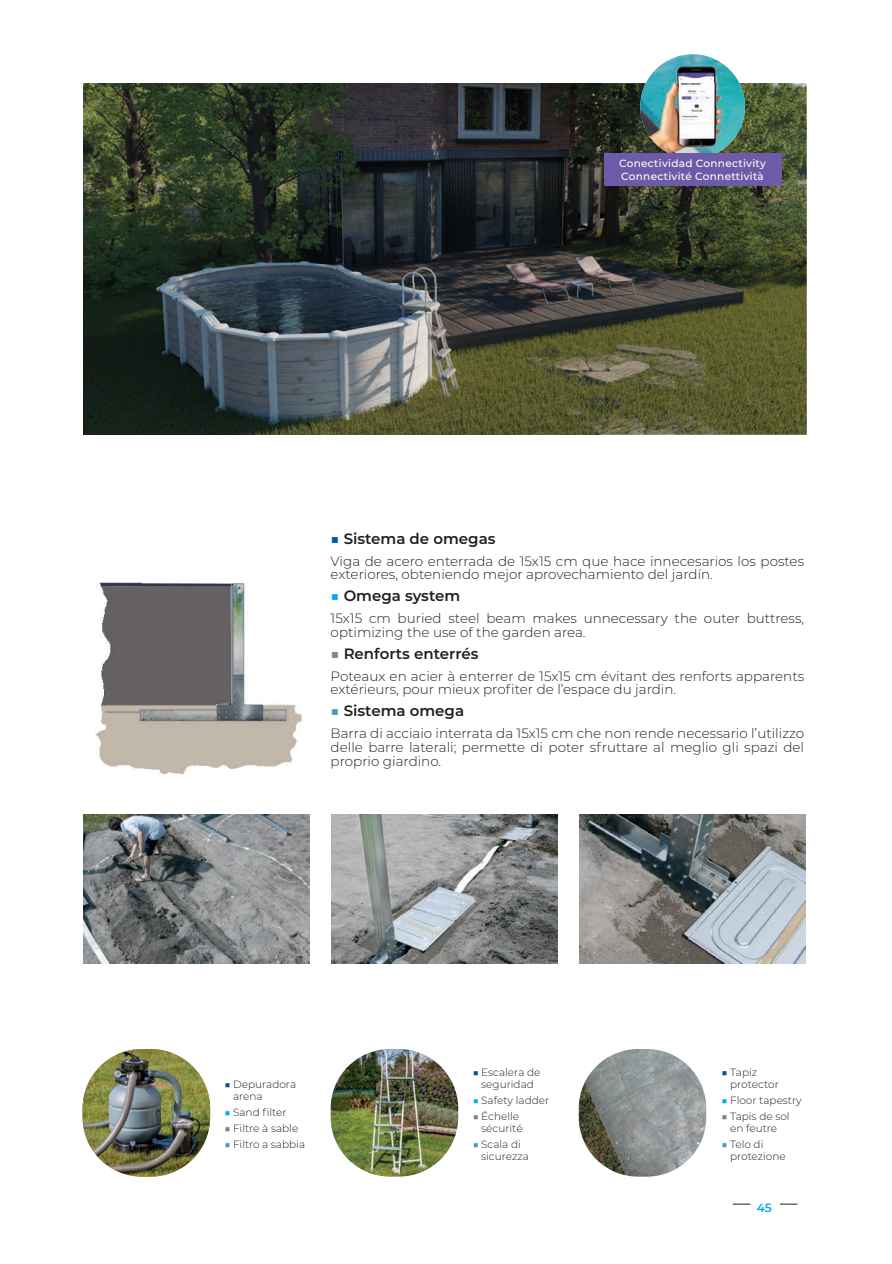
<style>
.page{position:relative;width:892px;height:1264px;background:#fff}
.page>*{position:absolute;margin:0;border:0;box-sizing:border-box;transform-origin:0 0}
.t1{font:600 15px "Montserrat";color:#231f20}
.t2{font:300 13.5px/13.5px "Montserrat";color:#231f20}
.t3{font:600 12px "Montserrat";color:#00aeef}
.t4{font:300 10.5px/12px "Montserrat";color:#231f20}
.t5{font:500 10.5px/12.6px "Montserrat";letter-spacing:.025em;color:#fff}
.s1{font-weight:500;color:#0155a5}
.s2{font-weight:500;color:#00aeef}
.s3{font-weight:500;color:#808285}
.s4{color:#4f9ab8}
.s5{color:#0155a5}
.s6{color:#00aeef}
.s7{color:#808285}
</style>
<div class="page">
<svg style="left:780px;top:1203px;width:17px;height:1px"></svg>
<svg style="left:732px;top:1203px;width:18px;height:1px"></svg>
<img style="left:95px;top:582px;width:207px;height:193px">
<img style="left:83px;top:1049px;width:127px;height:127px">
<img style="left:579px;top:1049px;width:127px;height:127px">
<img style="left:84px;top:83px;width:568px;height:351px">
<img style="left:703px;top:83px;width:104px;height:351px">
<img style="left:652px;top:139px;width:52px;height:295px">
<img style="left:83px;top:814px;width:227px;height:149px">
<img style="left:331px;top:814px;width:227px;height:149px">
<img style="left:579px;top:814px;width:227px;height:149px">
<img style="left:331px;top:1049px;width:127px;height:127px">
<svg style="left:679px;top:54px;width:13px;height:2px"></svg>
<img style="left:640px;top:83px;width:6px;height:18px">
<div style="left:604px;top:153px;width:177px;height:32px;background:#6e5ba7"></div>
<p class="t5" style="left:619px;top:157px;width:148px">Conectividad Connectivity<br>Connectivité Connettività</p>
<p class="t1" style="left:331px;top:527px;width:166px"><span class="s1">■</span> Sistema de omegas</p>
<p class="t2" style="left:331px;top:553px;width:475px">Viga de acero enterrada de 15x15 cm que hace innecesarios los postes exteriores, obteniendo mejor aprovechamiento del jardín.</p>
<p class="t1" style="left:331px;top:585px;width:131px"><span class="s2">■</span> Omega system</p>
<p class="t2" style="left:331px;top:611px;width:475px">15x15 cm buried steel beam makes unnecessary the outer buttress, optimizing the use of the garden area.</p>
<p class="t1" style="left:331px;top:642px;width:149px"><span class="s3">■</span> Renforts enterrés</p>
<p class="t2" style="left:331px;top:668px;width:475px">Poteaux en acier à enterrer de 15x15 cm évitant des renforts apparents extérieurs, pour mieux profiter de l’espace du jardin.</p>
<p class="t1" style="left:331px;top:700px;width:135px"><span class="s4">■</span> Sistema omega</p>
<p class="t2" style="left:331px;top:726px;width:475px;text-align:justify">Barra di acciaio interrata da 15x15 cm che non rende necessario l’utilizzo delle barre laterali; permette di poter sfruttare al meglio gli spazi del proprio giardino.</p>
<p class="t4" style="left:233px;top:1077px;width:64px;text-indent:-9px"><span class="s5">■</span> Depuradora arena</p>
<p class="t4" style="left:225px;top:1105px;width:63px"><span class="s6">■</span> Sand filter</p>
<p class="t4" style="left:225px;top:1121px;width:75px"><span class="s7">■</span> Filtre à sable</p>
<p class="t4" style="left:225px;top:1137px;width:82px"><span class="s4">■</span> Filtro a sabbia</p>
<p class="t4" style="left:473px;top:1065px;width:69px;text-align:center"><span class="s5">■</span> Escalera de seguridad</p>
<p class="t4" style="left:473px;top:1093px;width:78px"><span class="s6">■</span> Safety ladder</p>
<p class="t4" style="left:481px;top:1109px;width:43px;text-indent:-9px"><span class="s7">■</span> Échelle sécurité</p>
<p class="t4" style="left:481px;top:1137px;width:49px;text-indent:-9px"><span class="s4">■</span> Scala di sicurezza</p>
<p class="t4" style="left:730px;top:1065px;width:50px;text-indent:-9px"><span class="s5">■</span> Tapiz protector</p>
<p class="t4" style="left:721px;top:1093px;width:82px"><span class="s6">■</span> Floor tapestry</p>
<p class="t4" style="left:721px;top:1109px;width:70px;text-align:center"><span class="s7">■</span> Tapis de sol en feutre</p>
<p class="t4" style="left:730px;top:1137px;width:57px;text-indent:-9px"><span class="s4">■</span> Telo di protezione</p>
<p class="t3" style="left:757px;top:1198px;width:17px">45</p>
</div>
